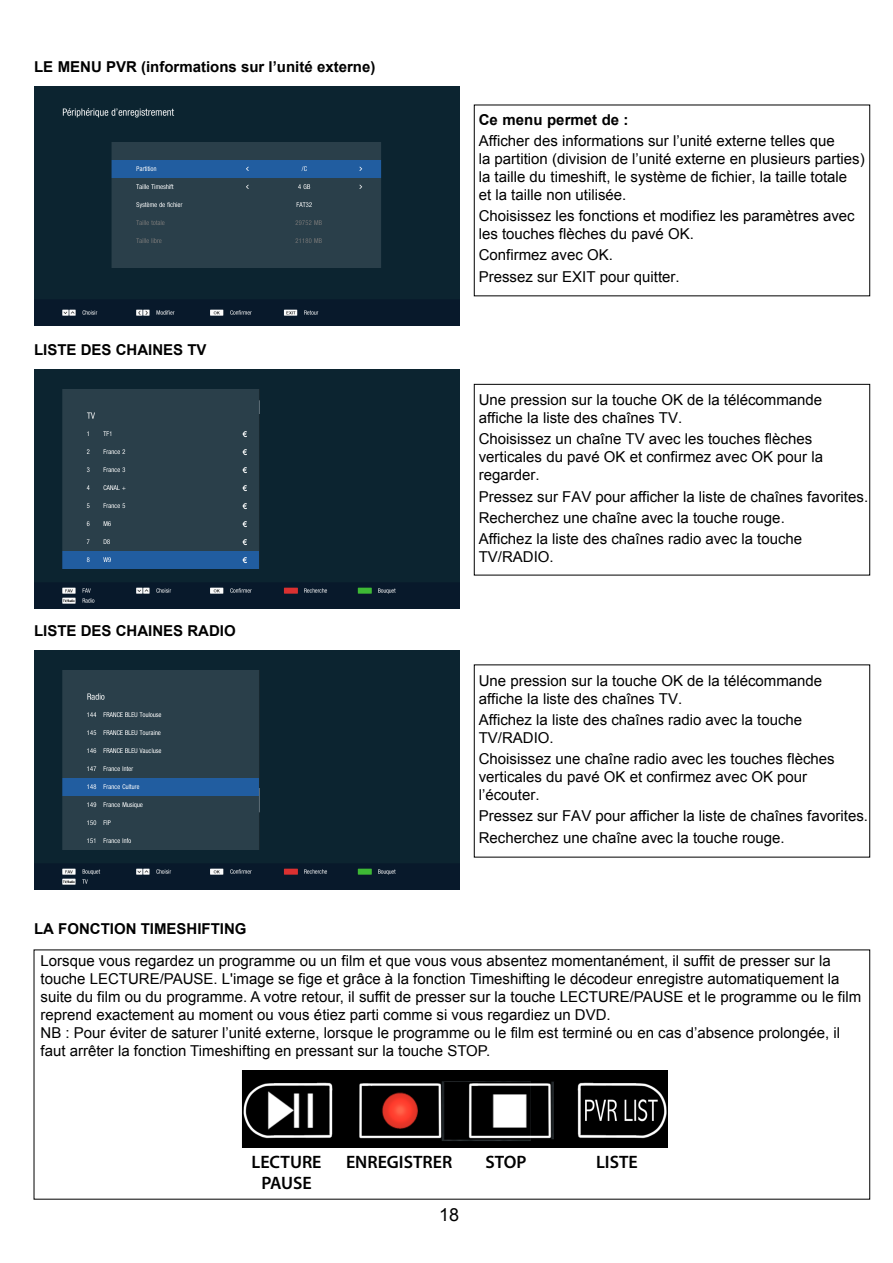
<style>
.page{position:relative;width:893px;height:1263px;background:#fff}
.page>*{position:absolute;margin:0;border:0;box-sizing:border-box;transform-origin:0 0}
.t1{font:600 18px/21.6px "Myriad Pro";color:#000;text-align:center}
.t2{font:18px "Arial";color:#000}
.t3{font:15px/18px "Arial";color:#000}
.t4{font:700 15px "Arial";color:#000}
</style>
<div class="page">
<div style="left:474px;top:384px;width:396px;height:191px;border:1px solid #000"></div>
<img style="left:34px;top:87px;width:425px;height:239px">
<img style="left:34px;top:369px;width:425px;height:239px">
<img style="left:34px;top:650px;width:425px;height:240px">
<img style="left:242px;top:1070px;width:425px;height:77px">
<p class="t4" style="left:34px;top:57px;width:343px">LE MENU PVR (informations sur l’unité externe)</p>
<p class="t4" style="left:34px;top:339px;width:174px">LISTE DES CHAINES TV</p>
<p class="t4" style="left:34px;top:620px;width:203px">LISTE DES CHAINES RADIO</p>
<p class="t4" style="left:34px;top:919px;width:214px">LA FONCTION TIMESHIFTING</p>
<p class="t4" style="left:479px;top:110px;width:151px">Ce menu permet de :</p>
<p class="t3" style="left:479px;top:132px;width:387px">Afficher des informations sur l’unité externe telles que<br>la partition (division de l’unité externe en plusieurs parties) la taille du timeshift, le système de fichier, la taille totale<br>et la taille non utilisée.</p>
<p class="t3" style="left:479px;top:207px;width:377px">Choisissez les fonctions et modifiez les paramètres avec les touches flèches du pavé OK.</p>
<p class="t3" style="left:479px;top:245px;width:202px;line-height:21.3px">Confirmez avec OK.<br>Pressez sur EXIT pour quitter.</p>
<p class="t3" style="left:479px;top:391px;width:345px">Une pression sur la touche OK de la télécommande affiche la liste des chaînes TV.</p>
<p class="t3" style="left:479px;top:430px;width:346px">Choisissez un chaîne TV avec les touches flèches verticales du pavé OK et confirmez avec OK pour la regarder.</p>
<p class="t3" style="left:479px;top:486px;width:391px;line-height:21.3px">Pressez sur FAV pour afficher la liste de chaînes favorites.<br>Recherchez une chaîne avec la touche rouge.<br>Affichez la liste des chaînes radio avec la touche</p>
<p class="t3" style="left:479px;top:548px;width:77px">TV/RADIO.</p>
<p class="t3" style="left:479px;top:672px;width:345px">Une pression sur la touche OK de la télécommande affiche la liste des chaînes TV.</p>
<p class="t3" style="left:479px;top:711px;width:325px">Affichez la liste des chaînes radio avec la touche<br>TV/RADIO.</p>
<p class="t3" style="left:479px;top:750px;width:357px">Choisissez une chaîne radio avec les touches flèches verticales du pavé OK et confirmez avec OK pour l’écouter.</p>
<p class="t3" style="left:479px;top:806px;width:391px;line-height:21.3px">Pressez sur FAV pour afficher la liste de chaînes favorites.<br>Recherchez une chaîne avec la touche rouge.</p>
<p class="t3" style="left:40px;top:952px;width:822px">Lorsque vous regardez un programme ou un film et que vous vous absentez momentanément, il suffit de presser sur la touche LECTURE/PAUSE. L'image se fige et grâce à la fonction Timeshifting le décodeur enregistre automatiquement la suite du film ou du programme. A votre retour, il suffit de presser sur la touche LECTURE/PAUSE et le programme ou le film reprend exactement au moment ou vous étiez parti comme si vous regardiez un DVD.<br>NB : Pour éviter de saturer l’unité externe, lorsque le programme ou le film est terminé ou en cas d’absence prolongée, il faut arrêter la fonction Timeshifting en pressant sur la touche STOP.</p>
<p class="t1" style="left:251px;top:1150px;width:72px">LECTURE<br>PAUSE</p>
<p class="t1" style="left:346px;top:1150px;width:108px">ENREGISTRER</p>
<p class="t1" style="left:485px;top:1150px;width:43px">STOP</p>
<p class="t1" style="left:596px;top:1150px;width:43px">LISTE</p>
<p class="t2" style="left:439px;top:1203px;width:21px">18</p>
</div>
